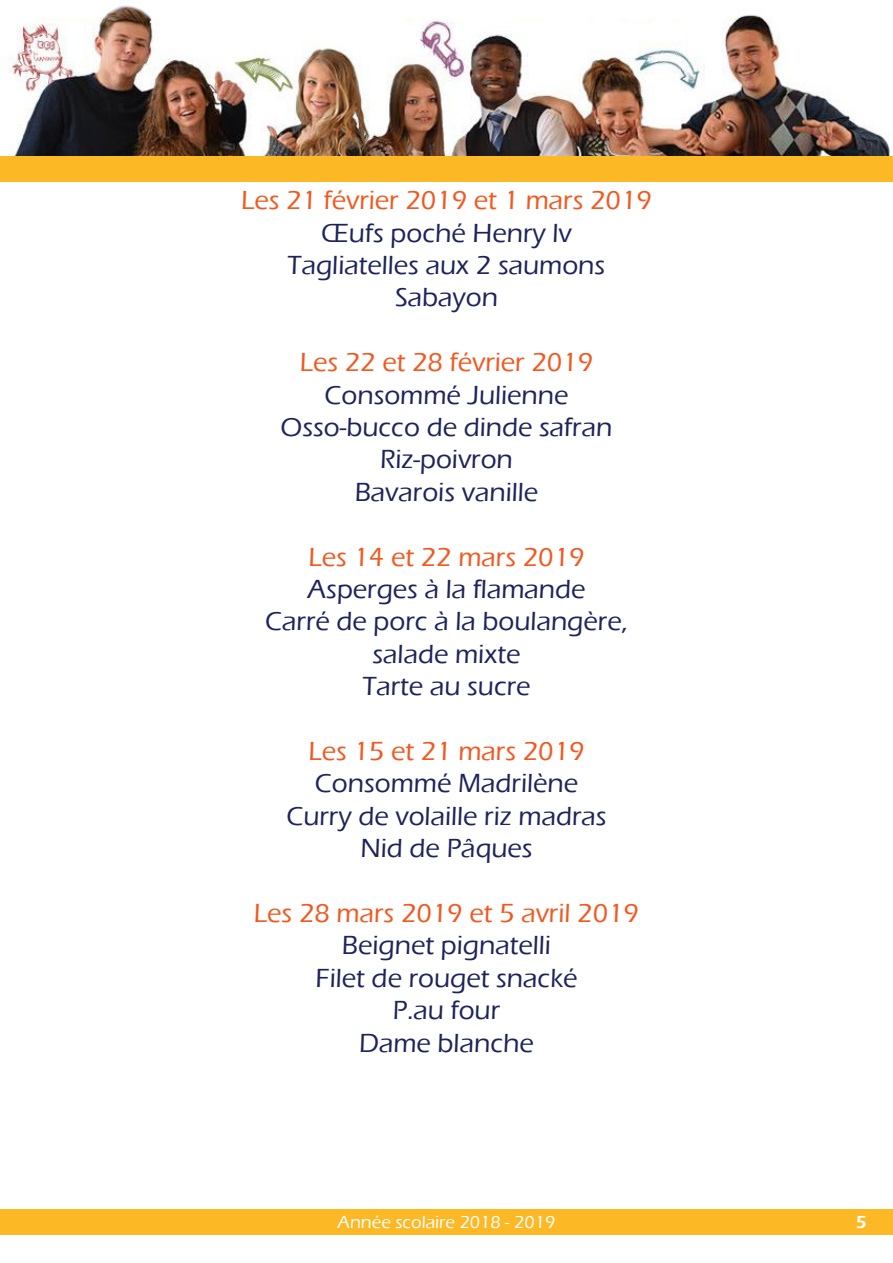
<style>
.page{position:relative;width:893px;height:1263px;background:#fff}
.page>*{position:absolute;margin:0;border:0;box-sizing:border-box;transform-origin:0 0}
.t1{font:500 27px "Eras ITC";color:#1e245a}
.t2{font:500 27px "Eras ITC";color:#f15921}
.t3{font:500 18px "Eras ITC";color:#fff}
.t4{font:600 18px "Eras ITC";color:#fff}
</style>
<div class="page">
<img style="left:0;top:5px;width:893px;height:152px">
<div style="left:0;top:157px;width:893px;height:25px;background:#fcb825"></div>
<div style="left:0;top:1209px;width:893px;height:25px;background:#fcb825"></div>
<p class="t2" style="left:241px;top:185px;width:412px">Les 21 février 2019 et 1 mars 2019</p>
<p class="t1" style="left:321px;top:218px;width:252px">Œufs poché Henry lv</p>
<p class="t1" style="left:288px;top:250px;width:319px">Tagliatelles aux 2 saumons</p>
<p class="t1" style="left:395px;top:282px;width:104px">Sabayon</p>
<p class="t2" style="left:300px;top:347px;width:295px">Les 22 et 28 février 2019</p>
<p class="t1" style="left:324px;top:380px;width:245px">Consommé Julienne</p>
<p class="t1" style="left:281px;top:412px;width:333px">Osso-bucco de dinde safran</p>
<p class="t1" style="left:380px;top:444px;width:134px">Riz-poivron</p>
<p class="t1" style="left:355px;top:477px;width:185px">Bavarois vanille</p>
<p class="t2" style="left:308px;top:542px;width:278px">Les 14 et 22 mars 2019</p>
<p class="t1" style="left:307px;top:574px;width:279px">Asperges à la flamande</p>
<p class="t1" style="left:265px;top:606px;width:364px">Carré de porc à la boulangère,</p>
<p class="t1" style="left:373px;top:639px;width:149px">salade mixte</p>
<p class="t1" style="left:362px;top:671px;width:170px">Tarte au sucre</p>
<p class="t2" style="left:308px;top:736px;width:278px">Les 15 et 21 mars 2019</p>
<p class="t1" style="left:315px;top:768px;width:265px">Consommé Madrilène</p>
<p class="t1" style="left:286px;top:801px;width:322px">Curry de volaille riz madras</p>
<p class="t1" style="left:360px;top:833px;width:174px">Nid de Pâques</p>
<p class="t2" style="left:254px;top:898px;width:387px">Les 28 mars 2019 et 5 avril 2019</p>
<p class="t1" style="left:342px;top:930px;width:211px">Beignet pignatelli</p>
<p class="t1" style="left:315px;top:963px;width:264px">Filet de rouget snacké</p>
<p class="t1" style="left:393px;top:995px;width:109px">P.au four</p>
<p class="t1" style="left:359px;top:1028px;width:176px">Dame blanche</p>
<p class="t3" style="left:338px;top:1212px;width:219px">Année scolaire 2018 - 2019</p>
<p class="t4" style="left:856px;top:1212px;width:12px">5</p>
</div>
